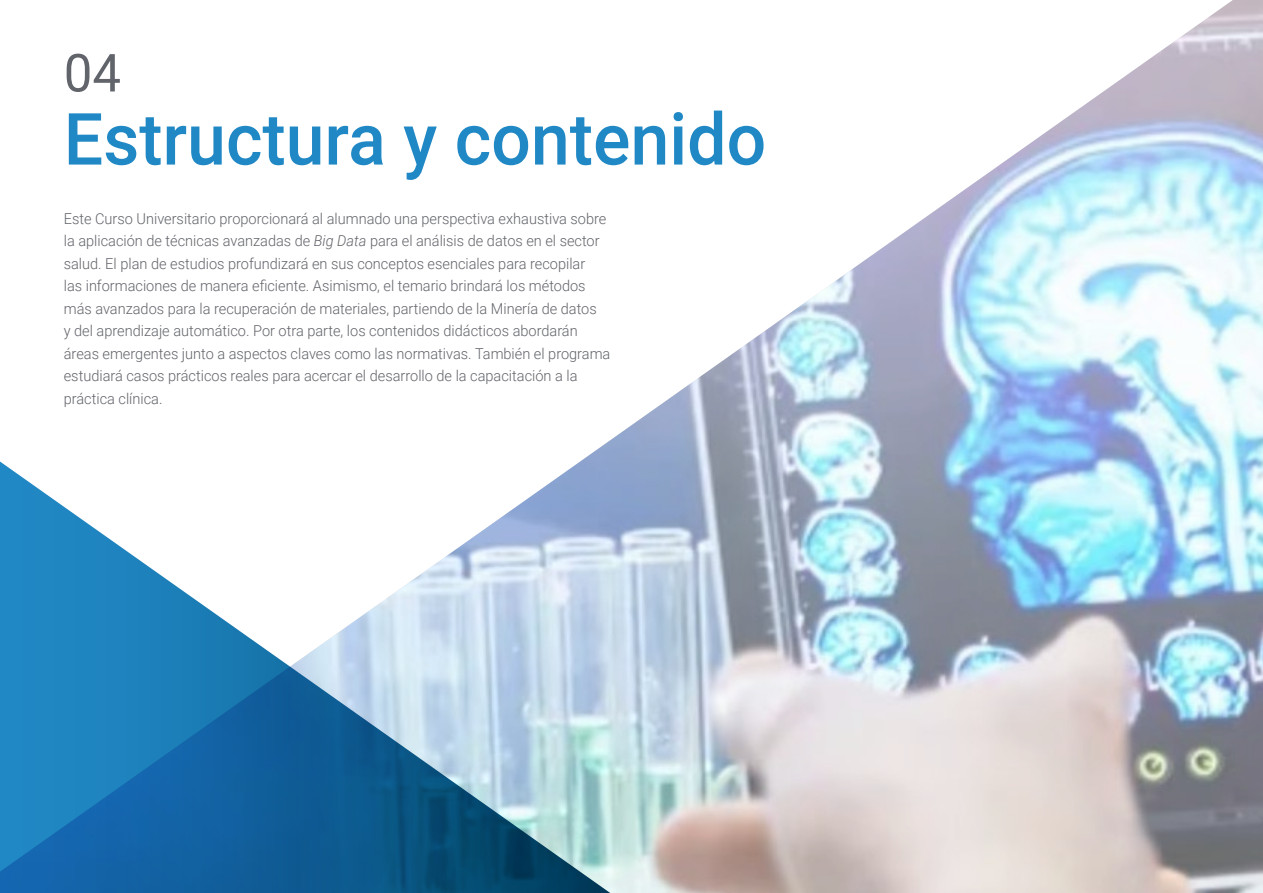
<style>
.page{position:relative;width:1263px;height:893px;background:#fff}
.page>*{position:absolute;margin:0;border:0;box-sizing:border-box;transform-origin:0 0}
.t1{font:500 72px "Roboto";color:#2088c5}
.t2{font:52.5px "Roboto";color:#61646a}
.t3{font:300 15px/22.5px "Roboto";color:#61646a}
.s1{font-style:italic}
</style>
<div class="page">
<img style="left:602px;top:0;width:661px;height:893px">
<svg style="left:0;top:446px;width:640px;height:447px"></svg>
<h2 class="t2" style="left:64px;top:36px;width:59px">04</h2>
<h1 class="t1" style="left:64px;top:89px;width:704px">Estructura y contenido</h1>
<p class="t3" style="left:64px;top:207px;width:548px">Este Curso Universitario proporcionará al alumnado una perspectiva exhaustiva sobre la aplicación de técnicas avanzadas de <span class="s1">Big Data</span> para el análisis de datos en el sector salud. El plan de estudios profundizará en sus conceptos esenciales para recopilar<br>las informaciones de manera eficiente. Asimismo, el temario brindará los métodos más avanzados para la recuperación de materiales, partiendo de la Minería de datos<br>y del aprendizaje automático. Por otra parte, los contenidos didácticos abordarán áreas emergentes junto a aspectos claves como las normativas. También el programa estudiará casos prácticos reales para acercar el desarrollo de la capacitación a la práctica clínica.</p>
</div>
